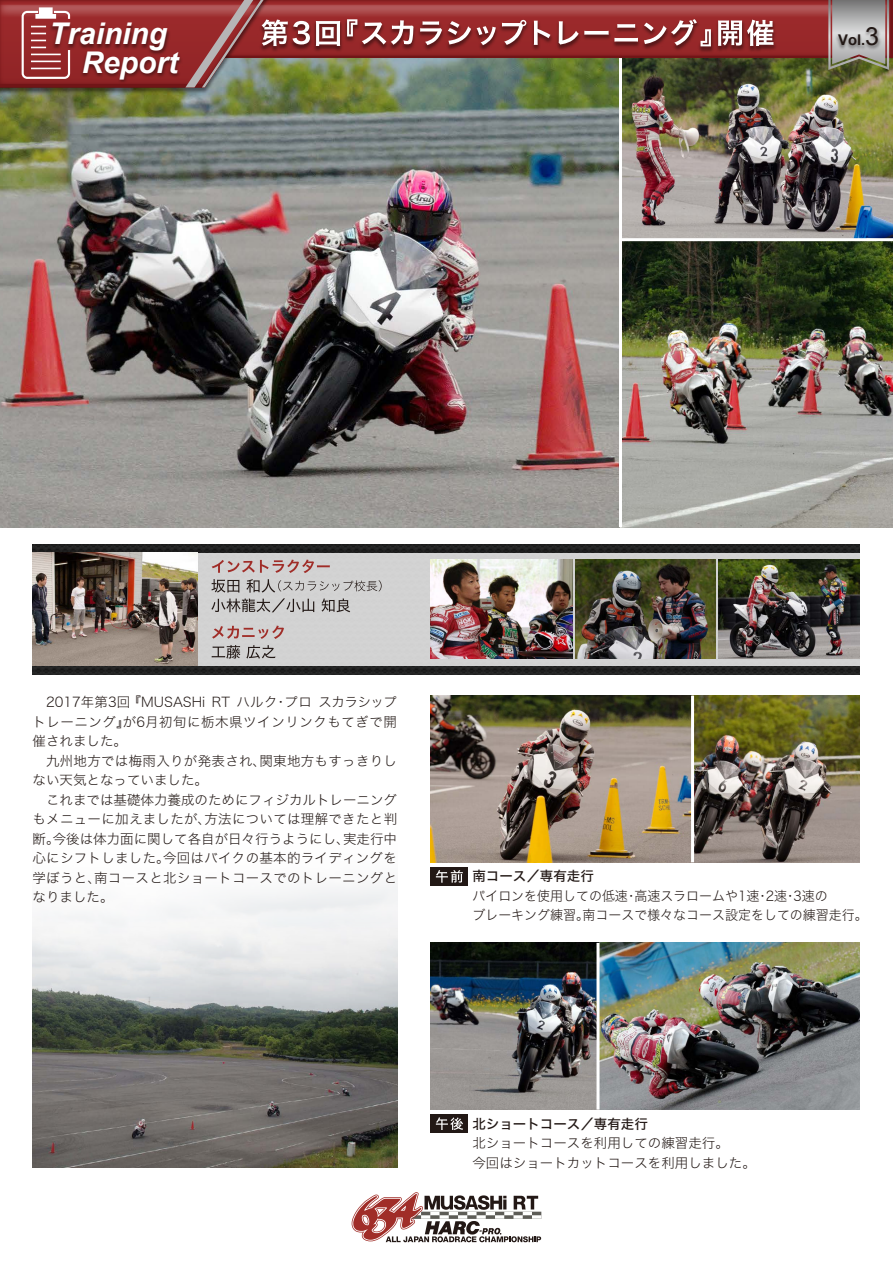
<style>
.page{position:relative;width:893px;height:1263px;background:#fff}
.page>*{position:absolute;margin:0;border:0;box-sizing:border-box;transform-origin:0 0}
.t1{font:italic 700 29.85px/28.2px "Arial";color:#fff}
.t2{font:700 14.7px "Arial";color:#221815}
.t3{font:13.5px/19.5px "Hira Kaku Std W2";color:#221815;text-align:justify}
.t4{font:13.5px/19.5px "Hira Kaku Std W2";color:#221815;scale:.96 1}
.t5{font:13.5px/19.5px "Hira Kaku Std W2";letter-spacing:.02em;color:#221815}
.t6{font:13.5px "Hira Kaku Std W5";color:#221815}
.s1{font-weight:400;font-size:25.05px}
</style>
<div class="page">
<img style="left:33px;top:544px;width:827px;height:130px">
<div style="left:33px;top:553px;width:827px;height:112px;background:#d2d2d2"></div>
<img style="left:33px;top:1019px;width:364px;height:149px">
<svg style="left:32px;top:883px;width:366px;height:136px"></svg>
<img style="left:0;top:87px;width:893px;height:440px">
<img style="left:431px;top:695px;width:429px;height:167px">
<img style="left:431px;top:943px;width:429px;height:166px">
<svg style="left:212px;top:559px;width:118px;height:14px"></svg>
<svg style="left:211px;top:579px;width:171px;height:33px"></svg>
<svg style="left:212px;top:626px;width:72px;height:13px"></svg>
<svg style="left:212px;top:645px;width:28px;height:14px"></svg>
<svg style="left:246px;top:645px;width:29px;height:14px"></svg>
<img style="left:33px;top:553px;width:165px;height:112px">
<div style="left:431px;top:867px;width:37px;height:18px;background:#221815"></div>
<svg style="left:436px;top:870px;width:27px;height:13px"></svg>
<div style="left:431px;top:1114px;width:37px;height:19px;background:#221815"></div>
<svg style="left:436px;top:1117px;width:27px;height:13px"></svg>
<img style="left:575px;top:560px;width:140px;height:98px">
<img style="left:718px;top:560px;width:142px;height:98px">
<img style="left:431px;top:560px;width:141px;height:98px">
<hr style="left:619px;top:58px;width:3px;height:469px;background:#fff">
<hr style="left:691px;top:695px;width:3px;height:167px;background:#fff">
<hr style="left:596px;top:943px;width:3px;height:166px;background:#fff">
<hr style="left:620px;top:238px;width:273px;height:3px;background:#fff">
<svg style="left:310px;top:0;width:583px;height:87px;background:#676a42"></svg>
<img style="left:310px;top:0;width:580px;height:84px">
<svg style="left:310px;top:5px;width:518px;height:64px;background:#884c41"></svg>
<img style="left:0;top:87px;width:281px;height:8px">
<img style="left:310px;top:18px;width:468px;height:36px">
<svg style="left:316px;top:21px;width:24px;height:25px"></svg>
<svg style="left:347px;top:19px;width:67px;height:26px"></svg>
<svg style="left:420px;top:21px;width:22px;height:24px"></svg>
<svg style="left:448px;top:21px;width:23px;height:24px"></svg>
<svg style="left:477px;top:26px;width:19px;height:19px"></svg>
<svg style="left:502px;top:20px;width:24px;height:25px"></svg>
<svg style="left:534px;top:21px;width:16px;height:24px"></svg>
<svg style="left:559px;top:21px;width:79px;height:24px"></svg>
<svg style="left:644px;top:19px;width:67px;height:27px"></svg>
<svg style="left:718px;top:20px;width:55px;height:26px"></svg>
<svg style="left:0;top:0;width:310px;height:87px;background:#9b534e"></svg>
<hr style="left:31px;top:54px;width:30px;height:1px;background:#fff">
<hr style="left:31px;top:61px;width:30px;height:1px;background:#fff">
<hr style="left:31px;top:68px;width:30px;height:1px;background:#fff">
<img style="left:45px;top:17px;width:139px;height:75px">
<svg style="left:352px;top:1192px;width:189px;height:50px"></svg>
<svg style="left:828px;top:0;width:61px;height:70px;background:#928a80"></svg>
<img style="left:834px;top:22px;width:50px;height:38px">
<h1 class="t1" style="left:82px;top:21px;width:98px;text-indent:-33px">Training<br>Report</h1>
<p class="t2" style="left:838px;top:30px;width:42px">Vol.<span class="s1">3</span></p>
<p class="t3" style="left:33px;top:692px;width:366px;text-indent:14px">2017年第3回 『MUSASHi RT ハルク・プロスカラシップトレーニング』が6月初旬に栃木県ツインリンクもてぎで開催されました。</p>
<p class="t5" style="left:33px;top:751px;width:366px;text-indent:14px">九州地方では梅雨入りが発表され、関東地方もすっきりしない天気となっていました。</p>
<p class="t3" style="left:33px;top:790px;width:366px;text-indent:14px">これまでは基礎体力養成のためにフィジカルトレーニングもメニューに加えましたが、方法については理解できたと判断。今後は体力面に関して各自が日々行うようにし、実走行中心にシフトしました。今回はバイクの基本的ライディングを学ぼうと、南コースと北ショートコースでのトレーニングとなりました。</p>
<p class="t6" style="left:472px;top:866px;width:123px">南コース／専有走行</p>
<p class="t4" style="left:472px;top:886px;width:413px">パイロンを使用しての低速・高速スラロームや1速・2速・3速の<br>ブレーキング練習。南コースで様々なコース設定をしての練習走行。</p>
<p class="t6" style="left:472px;top:1113px;width:177px">北ショートコース／専有走行</p>
<p class="t3" style="left:472px;top:1133px;width:285px">北ショートコースを利用しての練習走行。<br>今回はショートカットコースを利用しました。</p>
</div>
